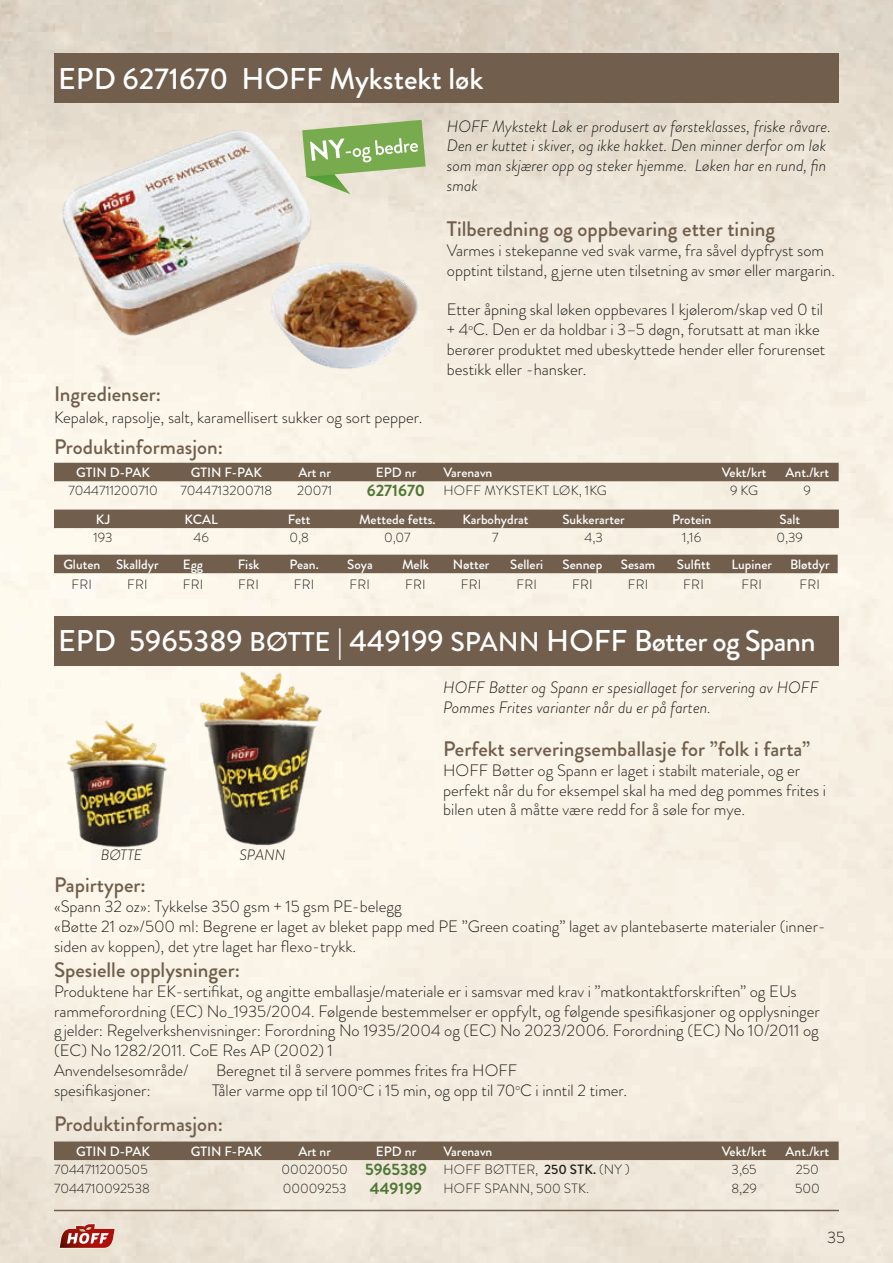
<style>
.page{position:relative;width:893px;height:1263px;background:#fff}
.page>*{position:absolute;margin:0;border:0;box-sizing:border-box;transform-origin:0 0}
.t1{font:500 30px "Brandon Grotesque";color:#fff}
.t2{font:500 21px "Brandon Grotesque";color:#715e4c}
.t3{font:300 16.5px/19.8px "Brandon Grotesque";color:#1d1d1b}
.t4{font:italic 300 16.5px/19.8px "Brandon Grotesque";color:#1d1d1b}
.t5{font:700 16.5px "Brandon Grotesque";color:#517736}
.t6{font:italic 300 15px "Brandon Grotesque";color:#1d1d1b}
.t7{font:500 13.5px "Brandon Grotesque";color:#fff}
.t8{font:300 13.5px "Brandon Grotesque";color:#1d1d1b}
.t9{font:300 13.5px "Brandon Grotesque";letter-spacing:.02em;color:#1d1d1b}
.s1{font-weight:700;font-size:16.5px;color:#517736}
.s2{font-size:27px}
.s3{font-weight:500}
</style>
<div class="page">
<img style="left:0;top:0;width:893px;height:1263px">
<svg style="left:59px;top:1224px;width:56px;height:24px"></svg>
<hr style="left:54px;top:1210px;width:785px;height:1px;background:#715e4c">
<div style="left:54px;top:54px;width:785px;height:49px;background:#715e4c"></div>
<img style="left:58px;top:127px;width:260px;height:215px">
<div style="left:54px;top:463px;width:785px;height:18px;background:#715e4c"></div>
<div style="left:54px;top:510px;width:785px;height:18px;background:#715e4c"></div>
<div style="left:54px;top:555px;width:784px;height:18px;background:#715e4c"></div>
<img style="left:267px;top:260px;width:155px;height:113px">
<svg style="left:302px;top:120px;width:124px;height:74px;background:#a9c489"></svg>
<div style="left:54px;top:616px;width:785px;height:49px;background:#715e4c"></div>
<div style="left:54px;top:1141px;width:785px;height:19px;background:#715e4c"></div>
<img style="left:58px;top:700px;width:122px;height:150px">
<img style="left:190px;top:670px;width:143px;height:175px">
<h1 class="t1" style="left:58px;top:58px;width:427px">EPD 6271670 HOFF Mykstekt løk</h1>
<p class="t4" style="left:447px;top:116px;width:386px">HOFF Mykstekt Løk er produsert av førsteklasses, friske råvare.<br>Den er kuttet i skiver, og ikke hakket. Den minner derfor om løk som man skjærer opp og steker hjemme. Løken har en rund, fin smak</p>
<p class="t2" style="left:447px;top:214px;width:330px">Tilberedning og oppbevaring etter tining</p>
<p class="t3" style="left:447px;top:240px;width:390px">Varmes i stekepanne ved svak varme, fra såvel dypfryst som opptint tilstand, g jerne uten tilsetning av smør eller margarin.</p>
<p class="t3" style="left:447px;top:300px;width:380px">Etter åpning skal løken oppbevares I kjølerom/skap ved 0 til + 4<sup>o</sup>C. Den er da holdbar i 3–5 døgn, forutsatt at man ikke berører produktet med ubeskyttede hender eller forurenset bestikk eller -hansker.</p>
<p class="t2" style="left:54px;top:379px;width:109px">Ingredienser:</p>
<p class="t3" style="left:54px;top:407px;width:370px">Kepaløk, rapsolje, salt, karamellisert sukker og sort pepper.</p>
<p class="t7" style="left:76px;top:463px;width:75px">GTIN D-PAK</p>
<p class="t7" style="left:191px;top:463px;width:73px">GTIN F-PAK</p>
<p class="t7" style="left:298px;top:463px;width:34px">Art nr</p>
<p class="t7" style="left:376px;top:463px;width:42px">EPD nr</p>
<p class="t7" style="left:443px;top:463px;width:51px">Varenavn</p>
<p class="t7" style="left:722px;top:463px;width:46px">Vekt/krt</p>
<p class="t7" style="left:786px;top:463px;width:45px">Ant./krt</p>
<p class="t8" style="left:68px;top:481px;width:91px">7044711200710</p>
<p class="t8" style="left:181px;top:481px;width:93px">7044713200718</p>
<p class="t8" style="left:297px;top:481px;width:37px">20071</p>
<p class="t9" style="left:367px;top:481px;width:242px"><span class="s1">6271670</span> HOFF MYKSTEKT LØK, 1KG</p>
<p class="t8" style="left:730px;top:481px;width:30px">9 KG</p>
<p class="t8" style="left:804px;top:481px;width:9px">9</p>
<p class="t7" style="left:96px;top:510px;width:16px">KJ</p>
<p class="t7" style="left:185px;top:510px;width:35px">KCAL</p>
<p class="t7" style="left:288px;top:510px;width:24px">Fett</p>
<p class="t7" style="left:359px;top:510px;width:78px">Mettede fetts.</p>
<p class="t7" style="left:462px;top:510px;width:68px">Karbohydrat</p>
<p class="t7" style="left:562px;top:510px;width:64px">Sukkerarter</p>
<p class="t7" style="left:672px;top:510px;width:41px">Protein</p>
<p class="t7" style="left:779px;top:510px;width:22px">Salt</p>
<p class="t8" style="left:93px;top:528px;width:21px">193</p>
<p class="t8" style="left:193px;top:528px;width:17px">46</p>
<p class="t8" style="left:290px;top:528px;width:21px">0,8</p>
<p class="t8" style="left:384px;top:528px;width:28px">0,07</p>
<p class="t8" style="left:492px;top:528px;width:8px">7</p>
<p class="t8" style="left:584px;top:528px;width:20px">4,3</p>
<p class="t8" style="left:682px;top:528px;width:20px">1,16</p>
<p class="t8" style="left:776px;top:528px;width:28px">0,39</p>
<p class="t7" style="left:63px;top:555px;width:97px">Gluten Skalldyr</p>
<p class="t7" style="left:183px;top:555px;width:22px">Egg</p>
<p class="t7" style="left:238px;top:555px;width:23px">Fisk</p>
<p class="t7" style="left:290px;top:555px;width:31px">Pean.</p>
<p class="t7" style="left:347px;top:555px;width:27px">Soya</p>
<p class="t7" style="left:402px;top:555px;width:29px">Melk</p>
<p class="t7" style="left:453px;top:555px;width:38px">Nøtter</p>
<p class="t7" style="left:510px;top:555px;width:35px">Selleri</p>
<p class="t7" style="left:562px;top:555px;width:41px">Sennep</p>
<p class="t7" style="left:621px;top:555px;width:36px">Sesam</p>
<p class="t7" style="left:677px;top:555px;width:35px">Sulfitt</p>
<p class="t7" style="left:731px;top:555px;width:42px">Lupiner</p>
<p class="t7" style="left:790px;top:555px;width:41px">Bløtdyr</p>
<p class="t8" style="left:71px;top:575px;width:22px">FRI</p>
<p class="t8" style="left:127px;top:575px;width:22px">FRI</p>
<p class="t8" style="left:183px;top:575px;width:22px">FRI</p>
<p class="t8" style="left:238px;top:575px;width:22px">FRI</p>
<p class="t8" style="left:294px;top:575px;width:22px">FRI</p>
<p class="t8" style="left:350px;top:575px;width:22px">FRI</p>
<p class="t8" style="left:405px;top:575px;width:22px">FRI</p>
<p class="t8" style="left:461px;top:575px;width:22px">FRI</p>
<p class="t8" style="left:516px;top:575px;width:22px">FRI</p>
<p class="t8" style="left:572px;top:575px;width:22px">FRI</p>
<p class="t8" style="left:628px;top:575px;width:22px">FRI</p>
<p class="t8" style="left:683px;top:575px;width:22px">FRI</p>
<p class="t8" style="left:741px;top:575px;width:22px">FRI</p>
<p class="t8" style="left:799px;top:575px;width:22px">FRI</p>
<p class="t2" style="left:54px;top:432px;width:171px">Produktinformasjon:</p>
<h1 class="t1" style="left:58px;top:620px;width:759px">EPD 5965389 <span class="s2">BØTTE</span> | 449199 <span class="s2">SPANN</span> HOFF Bøtter og Spann</h1>
<p class="t4" style="left:443px;top:677px;width:377px">HOFF Bøtter og Spann er spesiallaget for servering av HOFF<br>Pommes Frites varianter når du er på farten.</p>
<p class="t2" style="left:443px;top:734px;width:368px">Perfekt serveringsemballasje for ”folk i farta”</p>
<p class="t3" style="left:443px;top:760px;width:384px">HOFF Bøtter og Spann er laget i stabilt materiale, og er perfekt når du for eksempel skal ha med deg pommes frites i bilen uten å måtte være redd for å søle for mye.</p>
<p class="t6" style="left:101px;top:845px;width:43px">BØTTE</p>
<p class="t6" style="left:239px;top:845px;width:48px">SPANN</p>
<p class="t2" style="left:54px;top:870px;width:93px">Papirtyper:</p>
<p class="t3" style="left:54px;top:896px;width:773px">«Spann 32 oz»: Tykkelse 350 gsm + 15 gsm PE-belegg<br>«Bøtte 21 oz»/500 ml: Begrene er laget av bleket papp med PE ”Green coating” laget av plantebaserte materialer (inner&shy;siden av koppen), det ytre laget har flexo-trykk.</p>
<p class="t2" style="left:54px;top:955px;width:188px">Spesielle opplysninger:</p>
<p class="t3" style="left:54px;top:981px;width:767px">Produktene har EK-sertifikat, og angitte emballasje/materiale er i samsvar med krav i ”matkontaktforskriften” og EUs rammeforordning (EC) No_1935/2004. Følgende bestemmelser er oppfylt, og følgende spesifikasjoner og opplysninger g jelder: Regelverkshenvisninger: Forordning No 1935/2004 og (EC) No 2023/2006. Forordning (EC) No 10/2011 og (EC) No 1282/2011. CoE Res AP (2002) 1<br>Anvendelsesområde/</p>
<p class="t3" style="left:216px;top:1060px;width:303px">Beregnet til å servere pommes frites fra HOFF</p>
<p class="t3" style="left:54px;top:1080px;width:98px">spesifikasjoner:</p>
<p class="t3" style="left:212px;top:1080px;width:417px">Tåler varme opp til 100<sup>o</sup>C i 15 min, og opp til 70<sup>o</sup>C i inntil 2 timer.</p>
<p class="t2" style="left:54px;top:1109px;width:171px">Produktinformasjon:</p>
<p class="t7" style="left:76px;top:1141px;width:75px">GTIN D-PAK</p>
<p class="t7" style="left:191px;top:1141px;width:73px">GTIN F-PAK</p>
<p class="t7" style="left:298px;top:1141px;width:34px">Art nr</p>
<p class="t7" style="left:376px;top:1141px;width:42px">EPD nr</p>
<p class="t7" style="left:443px;top:1141px;width:51px">Varenavn</p>
<p class="t7" style="left:722px;top:1141px;width:46px">Vekt/krt</p>
<p class="t7" style="left:786px;top:1141px;width:45px">Ant./krt</p>
<p class="t8" style="left:54px;top:1160px;width:95px">7044711200505</p>
<p class="t8" style="left:281px;top:1160px;width:350px">00020050 <span class="s1">5965389</span> HOFF BØTTER, <span class="s3">250 STK.</span> (NY )</p>
<p class="t8" style="left:732px;top:1160px;width:27px">3,65</p>
<p class="t8" style="left:796px;top:1160px;width:25px">250</p>
<p class="t8" style="left:54px;top:1179px;width:97px">7044710092538</p>
<p class="t8" style="left:283px;top:1179px;width:66px">00009253</p>
<p class="t5" style="left:370px;top:1176px;width:54px">449199</p>
<p class="t9" style="left:443px;top:1179px;width:147px">HOFF SPANN, 500 STK.</p>
<p class="t8" style="left:731px;top:1179px;width:27px">8,29</p>
<p class="t8" style="left:795px;top:1179px;width:26px">500</p>
<p class="t3" style="left:827px;top:1228px;width:20px">35</p>
</div>
